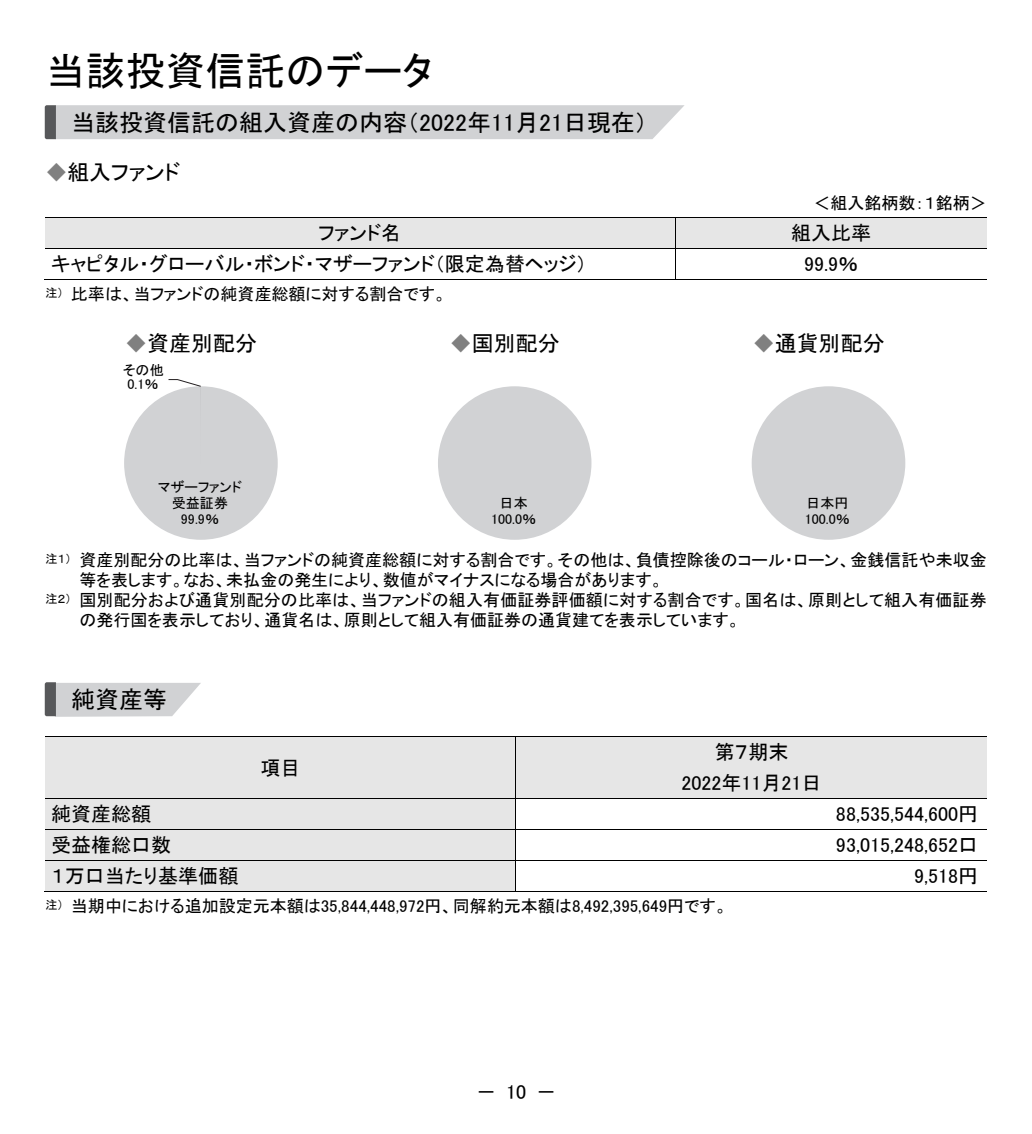
<style>
.page{position:relative;width:1032px;height:1134px;background:#fff}
.page>*{position:absolute;margin:0;border:0;box-sizing:border-box;transform-origin:0 0}
.t1{font:40px "MS P Gothic";color:#000}
.t2{font:24px "MS P Gothic";color:#000}
.t3{font:22px "MS P Gothic";color:#000}
.t4{font:20px "MS P Gothic";color:#000}
.t5{font:17px/20px "MS P Gothic";color:#000}
.t6{font:14px/16px "MS P Gothic";color:#000;text-align:center}
.t7{font:12px "MS P Gothic";color:#000}
.s1{color:#808080}
</style>
<div class="page">
<svg style="left:45px;top:105px;width:639px;height:34px"></svg>
<svg style="left:45px;top:682px;width:156px;height:35px"></svg>
<div style="left:45px;top:218px;width:629px;height:30px;background:#e6e6e6"></div>
<div style="left:675px;top:218px;width:312px;height:30px;background:#e6e6e6"></div>
<hr style="left:45px;top:217px;width:942px;height:1px;background:#000">
<hr style="left:674px;top:218px;width:1px;height:30px;background:#000">
<hr style="left:45px;top:248px;width:942px;height:1px;background:#000">
<hr style="left:44px;top:279px;width:630px;height:1px;background:#000">
<hr style="left:674px;top:249px;width:1px;height:31px;background:#000">
<hr style="left:675px;top:279px;width:312px;height:1px;background:#000">
<div style="left:45px;top:737px;width:470px;height:61px;background:#e6e6e6"></div>
<div style="left:516px;top:737px;width:471px;height:30px;background:#e6e6e6"></div>
<hr style="left:45px;top:736px;width:942px;height:1px;background:#000">
<hr style="left:515px;top:737px;width:1px;height:30px;background:#000">
<div style="left:516px;top:768px;width:471px;height:30px;background:#e6e6e6"></div>
<hr style="left:516px;top:767px;width:471px;height:1px;background:#e6e6e6">
<hr style="left:515px;top:768px;width:1px;height:30px;background:#000">
<div style="left:45px;top:799px;width:470px;height:30px;background:#e6e6e6"></div>
<hr style="left:45px;top:798px;width:942px;height:1px;background:#000">
<hr style="left:515px;top:799px;width:1px;height:30px;background:#000">
<div style="left:45px;top:830px;width:470px;height:30px;background:#e6e6e6"></div>
<hr style="left:45px;top:829px;width:942px;height:1px;background:#000">
<hr style="left:515px;top:830px;width:1px;height:30px;background:#000">
<div style="left:45px;top:861px;width:470px;height:30px;background:#e6e6e6"></div>
<hr style="left:45px;top:860px;width:942px;height:1px;background:#000">
<hr style="left:44px;top:891px;width:471px;height:1px;background:#000">
<hr style="left:515px;top:861px;width:1px;height:31px;background:#000">
<hr style="left:516px;top:891px;width:471px;height:1px;background:#000">
<div style="left:124px;top:386px;width:154px;height:154px;background:#d1d2d4;border-radius:50%"></div>
<svg style="left:168px;top:379px;width:33px;height:15px"></svg>
<div style="left:438px;top:386px;width:153px;height:154px;background:#d1d2d4;border-radius:50%"></div>
<div style="left:752px;top:386px;width:153px;height:154px;background:#d1d2d4;border-radius:50%"></div>
<h1 class="t1" style="left:45px;top:51px;width:389px">当該投資信託のデータ</h1>
<h2 class="t2" style="left:71px;top:110px;width:577px">当該投資信託の組入資産の内容（2022年11月21日現在(</h2>
<p class="t3" style="left:45px;top:161px;width:137px"><span class="s1">◆</span>組入ファンド</p>
<p class="t4" style="left:318px;top:223px;width:84px">ファンド名</p>
<p class="t4" style="left:51px;top:254px;width:537px">キャピタル・グローバル・ボンド・マザーファンド（限定為替ヘッジ(</p>
<p class="t5" style="left:71px;top:284px;width:377px">比率は、当ファンドの純資産総額に対する割合です。</p>
<p class="t7" style="left:45px;top:287px;width:19px">注）</p>
<p class="t3" style="left:125px;top:332px;width:134px"><span class="s1">◆</span>資産別配分</p>
<p class="t6" style="left:123px;top:363px;width:43px;line-height:14px">その他<br>0.1％</p>
<p class="t3" style="left:450px;top:332px;width:111px"><span class="s1">◆</span>国別配分</p>
<p class="t5" style="left:813px;top:192px;width:175px">＜組入銘柄数：１銘柄&lt;</p>
<p class="t4" style="left:791px;top:223px;width:82px">組入比率</p>
<p class="t4" style="left:804px;top:254px;width:56px">99.9％</p>
<p class="t3" style="left:753px;top:332px;width:134px"><span class="s1">◆</span>通貨別配分</p>
<p class="t6" style="left:158px;top:479px;width:86px">マザーファンド受益証券<br>99.9％</p>
<p class="t6" style="left:491px;top:495px;width:47px">日本<br>100.0％</p>
<p class="t6" style="left:805px;top:495px;width:47px;text-align:left">日本円<br>100.0％</p>
<p class="t7" style="left:45px;top:553px;width:28px">注１）</p>
<p class="t7" style="left:45px;top:593px;width:28px">注２）</p>
<p class="t5" style="left:79px;top:550px;width:909px">資産別配分の比率は、当ファンドの純資産総額に対する割合です。その他は、負債控除後のコール・ローン、金銭信託や未収金</p>
<p class="t5" style="left:79px;top:570px;width:909px">等を表します。なお、未払金の発生により、数値がマイナスになる場合があります。<br>国別配分および通貨別配分の比率は、当ファンドの組入有価証券評価額に対する割合です。国名は、原則として組入有価証券</p>
<p class="t5" style="left:79px;top:610px;width:662px">の発行国を表示しており、通貨名は、原則として組入有価証券の通貨建てを表示しています。</p>
<h2 class="t2" style="left:71px;top:687px;width:97px">純資産等</h2>
<p class="t4" style="left:51px;top:804px;width:102px">純資産総額</p>
<p class="t4" style="left:51px;top:835px;width:122px">受益権総口数</p>
<p class="t4" style="left:260px;top:757px;width:42px">項目</p>
<p class="t4" style="left:715px;top:742px;width:75px">第７期末</p>
<p class="t4" style="left:681px;top:773px;width:142px">2022年11月21日</p>
<p class="t4" style="left:51px;top:866px;width:189px">１万口当たり基準価額</p>
<p class="t5" style="left:71px;top:896px;width:658px">当期中における追加設定元本額は35,844,448,972円、同解約元本額は8,492,395,649円です。</p>
<p class="t7" style="left:45px;top:899px;width:19px">注）</p>
<p class="t4" style="left:836px;top:804px;width:144px">88,535,544,600円</p>
<p class="t4" style="left:836px;top:835px;width:144px">93,015,248,652口</p>
<p class="t4" style="left:914px;top:866px;width:66px">9,518円</p>
<p class="t4" style="left:476px;top:1081px;width:22px">－</p>
<p class="t4" style="left:506px;top:1081px;width:22px">10</p>
<p class="t4" style="left:536px;top:1081px;width:22px">－</p>
</div>
